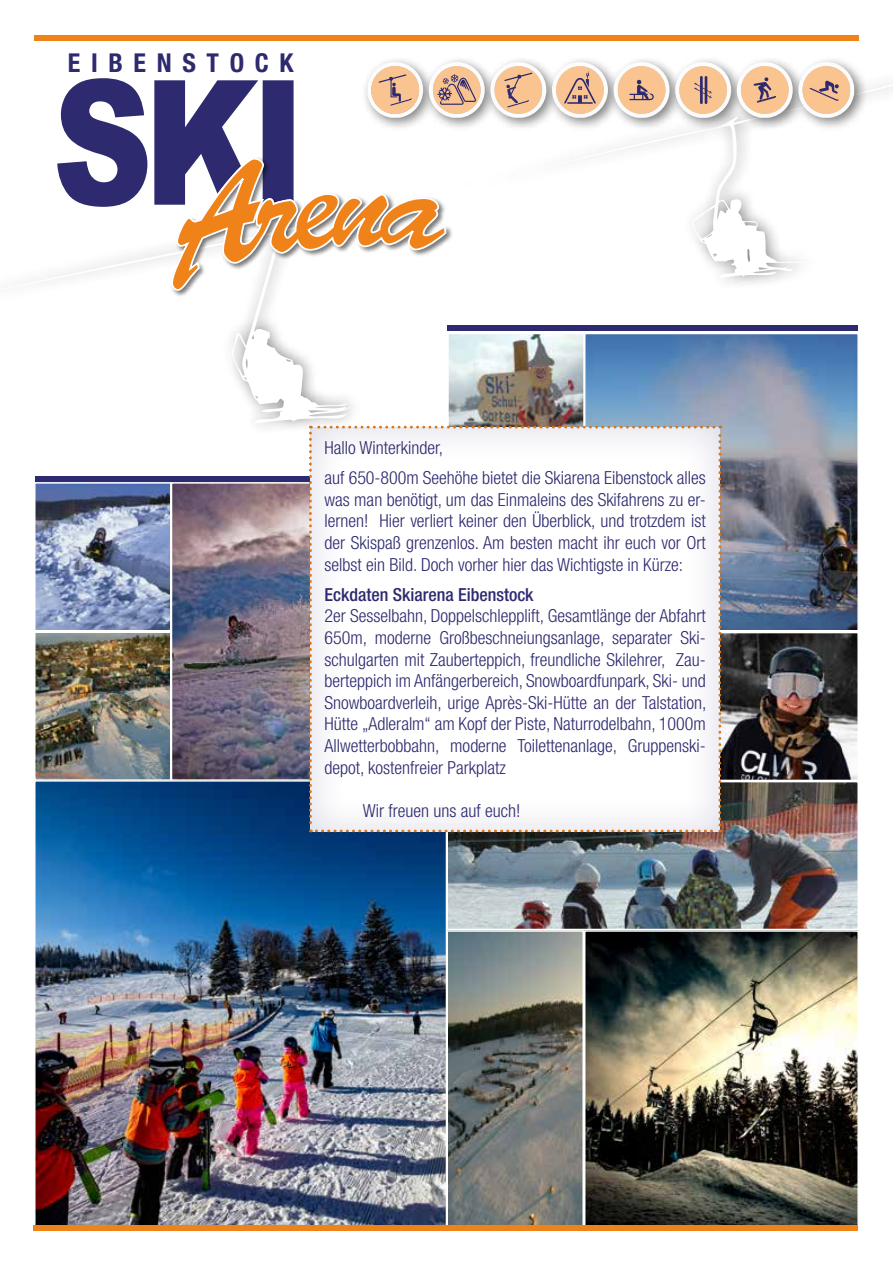
<style>
.page{position:relative;width:893px;height:1263px;background:#fff}
.page>*{position:absolute;margin:0;border:0;box-sizing:border-box;transform-origin:0 0}
.t1{font:700 condensed 26.1px "Helvetica Neue LT Std";letter-spacing:.41em;color:#2d2a6f}
.t2{font:300 condensed 18px/21.6px "Helvetica Neue LT Std";color:#2d2a6f;text-align:justify}
.t3{font:500 condensed 18px "Helvetica Neue LT Std";color:#2d2a6f}
</style>
<div class="page">
<svg style="left:37px;top:83px;width:856px;height:342px"></svg>
<img style="left:37px;top:485px;width:407px;height:740px">
<svg style="left:57px;top:78px;width:90px;height:129px"></svg>
<svg style="left:170px;top:290px;width:277px;height:24px"></svg>
<div style="left:34px;top:35px;width:825px;height:5px;background:#f0821a"></div>
<img style="left:587px;top:933px;width:269px;height:292px">
<div style="left:584px;top:930px;width:275px;height:300px;border:2px solid #fff"></div>
<img style="left:449px;top:784px;width:407px;height:143px">
<div style="left:446px;top:781px;width:413px;height:149px;border:2px solid #fff"></div>
<img style="left:449px;top:933px;width:132px;height:292px">
<div style="left:446px;top:930px;width:138px;height:300px;border:2px solid #fff"></div>
<div style="left:33px;top:1225px;width:825px;height:5px;background:#f0821a"></div>
<div style="left:34px;top:482px;width:137px;height:149px;border:2px solid #fff"></div>
<div style="left:34px;top:631px;width:137px;height:150px;border:2px solid #fff"></div>
<img style="left:587px;top:336px;width:269px;height:292px">
<div style="left:584px;top:333px;width:275px;height:298px;border:2px solid #fff"></div>
<img style="left:450px;top:336px;width:132px;height:80px">
<div style="left:447px;top:333px;width:138px;height:149px;border:2px solid #fff"></div>
<img style="left:734px;top:635px;width:122px;height:143px">
<div style="left:716px;top:632px;width:143px;height:149px;border:2px solid #fff"></div>
<div style="left:35px;top:476px;width:413px;height:5px;background:#2d2a6f"></div>
<div style="left:448px;top:326px;width:410px;height:5px;background:#2d2a6f"></div>
<div style="left:296px;top:416px;width:438px;height:417px;background:#2d2a6f;opacity:.2"></div>
<div style="left:362px;top:56px;width:506px;height:76px;background:#000;opacity:.5"></div>
<svg style="left:614px;top:62px;width:55px;height:56px"></svg>
<svg style="left:154px;top:62px;width:392px;height:228px"></svg>
<svg style="left:552px;top:62px;width:56px;height:56px"></svg>
<svg style="left:737px;top:62px;width:117px;height:56px"></svg>
<svg style="left:675px;top:62px;width:56px;height:56px"></svg>
<h1 class="t1" style="left:68px;top:47px;width:227px">EIBENSTOCK</h1>
<p class="t2" style="left:325px;top:433px;width:383px;line-height:30.2px">Hallo Winterkinder,<br>auf 650-800m Seehöhe bietet die Skiarena Eibenstock alles</p>
<p class="t2" style="left:325px;top:488px;width:383px">was man benötigt, um das Einmaleins des Skifahrens zu er&shy;lernen! Hier verliert keiner den Überblick, und trotzdem ist der Skispaß grenzenlos. Am besten macht ihr euch vor Ort selbst ein Bild. Doch vorher hier das Wichtigste in Kürze:</p>
<p class="t3" style="left:325px;top:584px;width:210px">Eckdaten Skiarena Eibenstock</p>
<p class="t2" style="left:325px;top:605px;width:383px">2er Sesselbahn, Doppelschlepplift, Gesamtlänge der Abfahrt 650m, moderne Großbeschneiungsanlage, separater Ski&shy;schulgarten mit Zauberteppich, freundliche Skilehrer, Zau&shy;berteppich im Anfängerbereich, Snowboardfunpark, Ski- und Snowboardverleih, urige Après-Ski-Hütte an der Talstation, Hütte „Adleralm“ am Kopf der Piste, Naturrodelbahn, 1000m Allwetterbobbahn, moderne Toilettenanlage, Gruppenski&shy;depot, kostenfreier Parkplatz</p>
<p class="t2" style="left:363px;top:799px;width:159px">Wir freuen uns auf euch!</p>
</div>
